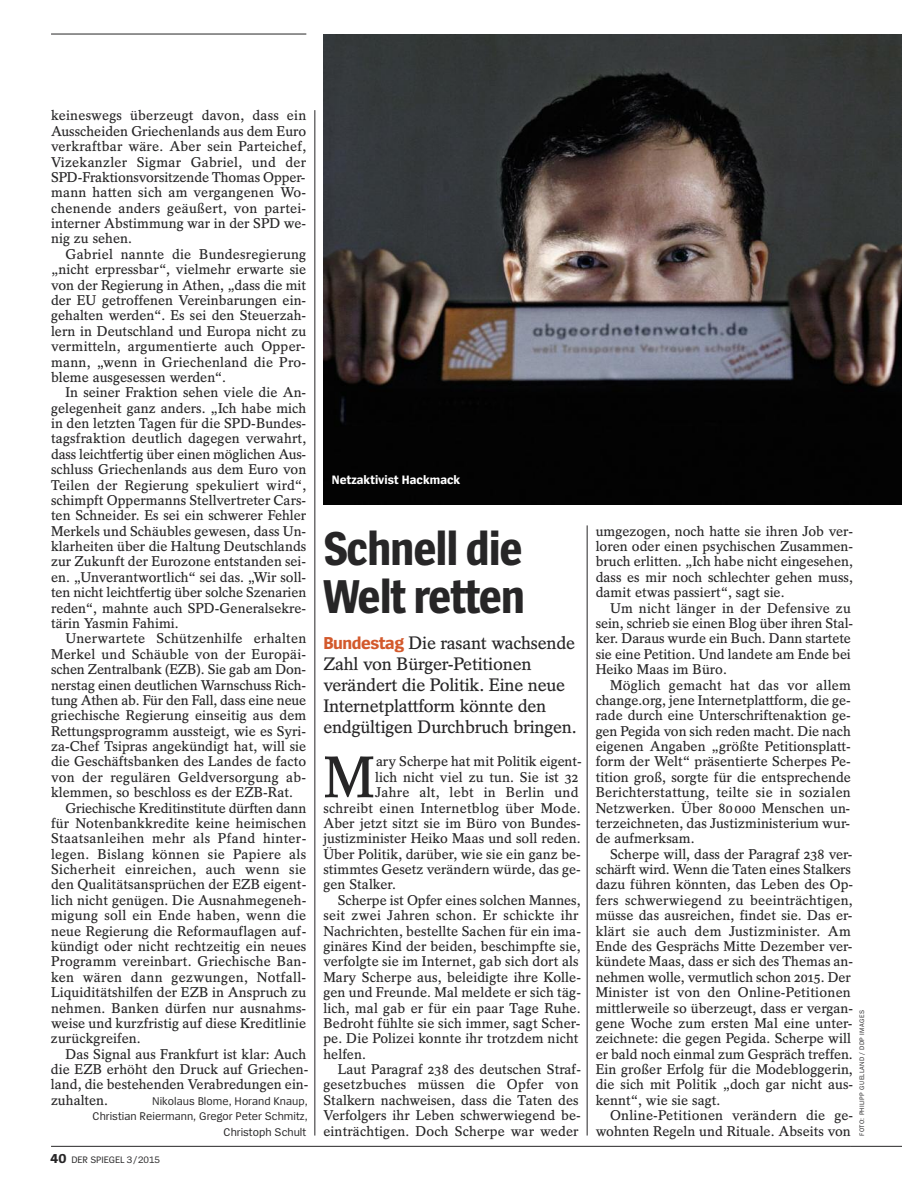
<style>
.page{position:relative;width:902px;height:1191px;background:#fff}
.page>*{position:absolute;margin:0;border:0;box-sizing:border-box;transform-origin:0 0}
.t1{font:600 58.2px "Spiegel Serif";color:#272627}
.t2{font:700 49.5px/48px "Spiegel Sans Cd";letter-spacing:-.025em;color:#272627}
.t3{font:600 18px/21px "Spiegel Serif";letter-spacing:-.015em;color:#272627}
.t4{font:600 14.1px/15.5px "Spiegel Serif";color:#272627;text-align:justify}
.t5{font:600 14.1px "Spiegel Serif";letter-spacing:.02em;color:#272627}
.t6{font:700 12.75px "Spiegel Sans";color:#fff}
.t7{font:11.7px/15.5px "Spiegel Sans";color:#272627;text-align:right}
.t8{font:9.75px "Spiegel Sans";letter-spacing:-.005em;color:#272627}
.t9{font:6.75px "Spiegel Sans";letter-spacing:.05em;color:#272627}
.s1{font-weight:700;font-size:13.5px}
.s2{font-family:"Spiegel Sans";font-weight:700;color:#d3592c}
</style>
<div class="page">
<hr style="left:51px;top:34px;width:255px;height:1px;background:#272627">
<hr style="left:51px;top:1146px;width:799px;height:1px;background:#272627">
<hr style="left:850px;top:1146px;width:51px;height:1px;background:#272627">
<hr style="left:314px;top:110px;width:1px;height:1025px;background:#272627">
<hr style="left:587px;top:525px;width:1px;height:610px;background:#272627">
<svg style="left:323px;top:34px;width:578px;height:471px;background:#373434"></svg>
<p class="t4" style="left:51px;top:109px;width:257px">keineswegs überzeugt davon, dass ein Ausscheiden Griechenlands aus dem Euro verkraftbar wäre. Aber sein Parteichef, Vizekanzler Sigmar Gabriel, und der SPD-Fraktionsvorsitzende Thomas Opper&shy;mann hatten sich am vergangenen Wo&shy;chenende anders geäußert, von partei&shy;interner Abstimmung war in der SPD we&shy;nig zu sehen.</p>
<p class="t4" style="left:51px;top:248px;width:257px;text-indent:14px">Gabriel nannte die Bundesregierung „nicht erpressbar“, vielmehr erwarte sie von der Regierung in Athen, „dass die mit der EU getroffenen Vereinbarungen ein&shy;gehalten werden“. Es sei den Steuerzah&shy;lern in Deutschland und Europa nicht zu vermitteln, argumentierte auch Opper&shy;mann, „wenn in Griechenland die Pro&shy;bleme ausgesessen werden“.</p>
<p class="t4" style="left:51px;top:386px;width:257px;text-indent:14px">In seiner Fraktion sehen viele die An&shy;gelegenheit ganz anders. „Ich habe mich in den letzten Tagen für die SPD-Bundes&shy;tagsfraktion deutlich dagegen verwahrt, dass leichtfertig über einen möglichen Aus&shy;schluss Griechenlands aus dem Euro von Teilen der Regierung spekuliert wird“, schimpft Oppermanns Stellvertreter Cars&shy;ten Schneider. Es sei ein schwerer Fehler Merkels und Schäubles gewesen, dass Un&shy;klarheiten über die Haltung Deutschlands zur Zukunft der Eurozone entstanden sei&shy;en. „Unverantwortlich“ sei das. „Wir soll&shy;ten nicht leichtfertig über solche Szenarien reden“, mahnte auch SPD-Generalsekre&shy;tärin Yasmin Fahimi.</p>
<p class="t4" style="left:65px;top:632px;width:242px">Unerwartete Schützenhilfe erhalten</p>
<p class="t4" style="left:51px;top:647px;width:257px">Merkel und Schäuble von der Europäi-</p>
<p class="t4" style="left:51px;top:663px;width:257px">schen Zentralbank (EZB). Sie gab am Don-</p>
<p class="t4" style="left:51px;top:678px;width:257px">nerstag einen deutlichen Warnschuss Rich-</p>
<p class="t4" style="left:51px;top:694px;width:257px">tung Athen ab. Für den Fall, dass eine neue</p>
<p class="t4" style="left:51px;top:709px;width:257px">griechische Regierung einseitig aus dem</p>
<p class="t4" style="left:51px;top:724px;width:257px">Rettungsprogramm aussteigt, wie es Syri-</p>
<p class="t4" style="left:51px;top:740px;width:257px">za-Chef Tsipras angekündigt hat, will sie</p>
<p class="t4" style="left:51px;top:755px;width:257px">die Geschäftsbanken des Landes de facto</p>
<p class="t4" style="left:51px;top:770px;width:257px">von der regulären Geldversorgung ab-</p>
<p class="t4" style="left:51px;top:786px;width:243px">klemmen, so beschloss es der EZB-Rat.</p>
<p class="t4" style="left:65px;top:801px;width:242px">Griechische Kreditinstitute dürften dann</p>
<p class="t4" style="left:51px;top:817px;width:257px">für Notenbankkredite keine heimischen</p>
<p class="t5" style="left:51px;top:833px;width:257px">Staatsanleihen mehr als Pfand hinter-</p>
<p class="t5" style="left:51px;top:849px;width:257px">legen. Bislang können sie Papiere als</p>
<p class="t5" style="left:51px;top:864px;width:257px">Sicherheit einreichen, auch wenn sie</p>
<p class="t4" style="left:51px;top:878px;width:257px">den Qualitätsansprüchen der EZB eigent-</p>
<p class="t4" style="left:51px;top:893px;width:257px">lich nicht genügen. Die Ausnahmegeneh-</p>
<p class="t5" style="left:51px;top:910px;width:257px">migung soll ein Ende haben, wenn die</p>
<p class="t4" style="left:51px;top:924px;width:257px">neue Regierung die Reformauflagen auf-</p>
<p class="t4" style="left:51px;top:940px;width:257px">kündigt oder nicht rechtzeitig ein neues</p>
<p class="t4" style="left:51px;top:955px;width:257px">Programm vereinbart. Griechische Ban-</p>
<p class="t5" style="left:51px;top:972px;width:257px">ken wären dann gezwungen, Notfall-</p>
<p class="t4" style="left:51px;top:986px;width:257px">Liquiditätshilfen der EZB in Anspruch zu</p>
<p class="t4" style="left:51px;top:1001px;width:257px">nehmen. Banken dürfen nur ausnahms-</p>
<p class="t4" style="left:51px;top:1016px;width:257px">weise und kurzfristig auf diese Kreditlinie</p>
<p class="t4" style="left:51px;top:1032px;width:91px">zurückgreifen.</p>
<p class="t4" style="left:65px;top:1047px;width:242px">Das Signal aus Frankfurt ist klar: Auch</p>
<p class="t4" style="left:51px;top:1063px;width:259px">die EZB erhöht den Druck auf Griechen-</p>
<p class="t4" style="left:51px;top:1078px;width:259px">land, die bestehenden Verabredungen ein-</p>
<p class="t4" style="left:51px;top:1093px;width:59px">zuhalten.</p>
<p class="t7" style="left:93px;top:1094px;width:217px">Nikolaus Blome, Horand Knaup,<br>Christian Reiermann, Gregor Peter Schmitz,<br>Christoph Schult</p>
<p class="t8" style="left:51px;top:1156px;width:111px"><span class="s1">40</span> DER SPIEGEL 3/2015</p>
<p class="t6" style="left:332px;top:475px;width:130px">Netzaktivist Hackmack</p>
<h2 class="t2" style="left:323px;top:528px;width:203px">Schnell die<br>Welt retten</h2>
<p class="t3" style="left:323px;top:634px;width:255px"><span class="s2">Bundestag</span> Die rasant wachsende<br>Zahl von Bürger-Petitionen verändert die Politik. Eine neue<br>Internetplattform könnte den endgültigen Durchbruch bringen.</p>
<h1 class="t1" style="left:323px;top:756px;width:53px">M</h1>
<p class="t4" style="left:376px;top:755px;width:207px">ary Scherpe hat mit Politik eigent-</p>
<p class="t4" style="left:375px;top:770px;width:205px">lich nicht viel zu tun. Sie ist 32</p>
<p class="t4" style="left:375px;top:786px;width:205px">Jahre alt, lebt in Berlin und</p>
<p class="t4" style="left:323px;top:801px;width:259px">schreibt einen Internetblog über Mode.</p>
<p class="t4" style="left:323px;top:817px;width:259px">Aber jetzt sitzt sie im Büro von Bundes-</p>
<p class="t4" style="left:323px;top:832px;width:259px">justizminister Heiko Maas und soll reden.</p>
<p class="t4" style="left:323px;top:847px;width:259px">Über Politik, darüber, wie sie ein ganz be-</p>
<p class="t4" style="left:323px;top:863px;width:259px">stimmtes Gesetz verändern würde, das ge-</p>
<p class="t4" style="left:323px;top:878px;width:74px">gen Stalker.</p>
<p class="t4" style="left:338px;top:893px;width:244px">Scherpe ist Opfer eines solchen Mannes,</p>
<p class="t5" style="left:323px;top:910px;width:257px">seit zwei Jahren schon. Er schickte ihr</p>
<p class="t4" style="left:323px;top:924px;width:259px">Nachrichten, bestellte Sachen für ein ima-</p>
<p class="t4" style="left:323px;top:940px;width:259px">ginäres Kind der beiden, beschimpfte sie,</p>
<p class="t4" style="left:323px;top:955px;width:257px">verfolgte sie im Internet, gab sich dort als</p>
<p class="t4" style="left:323px;top:970px;width:259px">Mary Scherpe aus, beleidigte ihre Kolle-</p>
<p class="t4" style="left:323px;top:986px;width:259px">gen und Freunde. Mal meldete er sich täg-</p>
<p class="t4" style="left:323px;top:1001px;width:259px">lich, mal gab er für ein paar Tage Ruhe.</p>
<p class="t4" style="left:323px;top:1016px;width:258px">Bedroht fühlte sie sich immer, sagt Scher-</p>
<p class="t4" style="left:323px;top:1032px;width:257px">pe. Die Polizei konnte ihr trotzdem nicht</p>
<p class="t4" style="left:323px;top:1047px;width:44px">helfen.</p>
<p class="t4" style="left:338px;top:1063px;width:245px">Laut Paragraf 238 des deutschen Straf-</p>
<p class="t4" style="left:323px;top:1078px;width:257px">gesetzbuches müssen die Opfer von</p>
<p class="t4" style="left:323px;top:1093px;width:257px">Stalkern nachweisen, dass die Taten des</p>
<p class="t4" style="left:323px;top:1109px;width:259px">Verfolgers ihr Leben schwerwiegend be-</p>
<p class="t4" style="left:323px;top:1124px;width:257px">einträchtigen. Doch Scherpe war weder</p>
<p class="t4" style="left:595px;top:524px;width:259px">umgezogen, noch hatte sie ihren Job ver&shy;loren oder einen psychischen Zusammen&shy;bruch erlitten. „Ich habe nicht eingesehen, dass es mir noch schlechter gehen muss, damit etwas passiert“, sagt sie.</p>
<p class="t4" style="left:595px;top:601px;width:259px;text-align:left;text-indent:14px">Um nicht länger in der Defensive zu sein, schrieb sie einen Blog über ihren Stal&shy;ker. Daraus wurde ein Buch. Dann startete sie eine Petition. Und landete am Ende bei Heiko Maas im Büro.</p>
<p class="t4" style="left:595px;top:678px;width:257px;text-indent:14px">Möglich gemacht hat das vor allem change.org, jene Internetplattform, die ge&shy;rade durch eine Unterschriftenaktion ge&shy;gen Pegida von sich reden macht. Die nach eigenen Angaben „größte Petitionsplatt&shy;form der Welt“ präsentierte Scherpes Pe&shy;tition groß, sorgte für die entsprechende Berichterstattung, teilte sie in sozialen Netzwerken. Über 80 000 Menschen un&shy;terzeichneten, das Justizministerium wur&shy;de aufmerksam.</p>
<p class="t4" style="left:595px;top:847px;width:259px;text-align:left;text-indent:14px">Scherpe will, dass der Paragraf 238 ver&shy;schärft wird. Wenn die Taten eines Stalkers dazu führen könnten, das Leben des Op&shy;fers schwerwiegend zu beeinträchtigen, müsse das ausreichen, findet sie. Das er&shy;klärt sie auch dem Justizminister. Am Ende des Gesprächs Mitte Dezember ver&shy;kündete Maas, dass er sich des Themas an&shy;nehmen wolle, vermutlich schon 2015. Der Minister ist von den Online-Petitionen mittlerweile so überzeugt, dass er vergan&shy;gene Woche zum ersten Mal eine unter&shy;zeichnete: die gegen Pegida. Scherpe will er bald noch einmal zum Gespräch treffen.<br>Ein großer Erfolg für die Modebloggerin, die sich mit Politik „doch gar nicht aus&shy;kennt“, wie sie sagt.</p>
<p class="t4" style="left:595px;top:1109px;width:259px;text-align:right">Online-Petitionen verändern die ge&shy;wohnten Regeln und Rituale. Abseits von</p>
<p class="t9" style="left:859px;top:1135px;width:127px;rotate:-90deg">FOTO: PHILIPP GUELLAND / DDP IMAGES</p>
</div>
